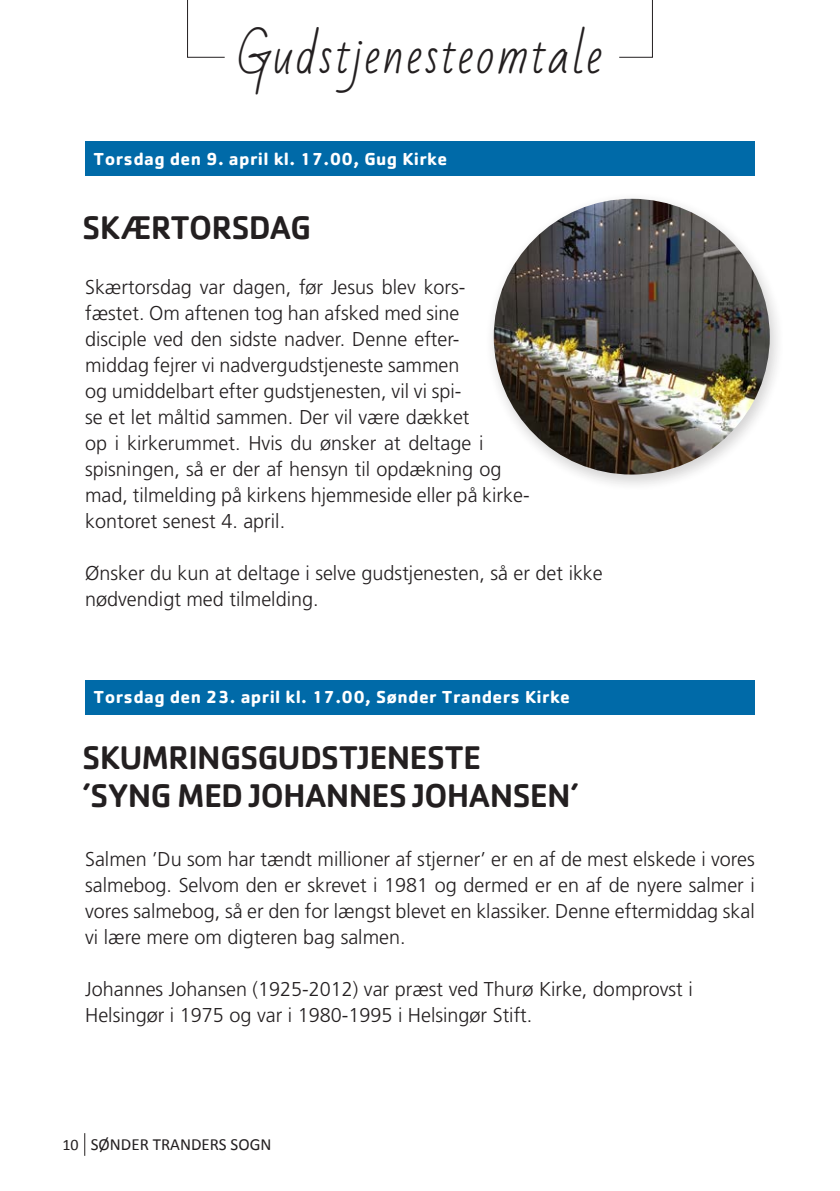
<style>
.page{position:relative;width:840px;height:1191px;background:#fff}
.page>*{position:absolute;margin:0;border:0;box-sizing:border-box;transform-origin:0 0}
.t1{font:48px "Bad Script";letter-spacing:.05em;color:#231f20}
.t2{font:500 34px/38px "Cachet";letter-spacing:-.025em;color:#231f20}
.t3{font:300 20px/26px "Frutiger";color:#231f20}
.t4{font:700 18px "Cachet";letter-spacing:.02em;color:#fff}
.t5{font:17px "Calibri";color:#231f20}
.s1{font-size:16px}
</style>
<div class="page">
<svg style="left:84px;top:1133px;width:1px;height:22px"></svg>
<svg style="left:187px;top:0;width:465px;height:58px"></svg>
<div style="left:85px;top:142px;width:669px;height:34px;background:#006aa8"></div>
<div style="left:85px;top:680px;width:669px;height:34px;background:#006aa8"></div>
<img style="left:493px;top:199px;width:276px;height:275px;border-radius:138px">
<p class="t1" style="left:238px;top:28px;width:365px">Gudstjenesteomtale</p>
<p class="t4" style="left:94px;top:147px;width:355px">Torsdag den 9. april kl. 17.00, Gug Kirke</p>
<p class="t2" style="left:82px;top:208px;width:230px">SKÆRTORSDAG</p>
<p class="t3" style="left:85px;top:274px;width:446px">Skærtorsdag var dagen, før Jesus blev kors&shy;fæstet. Om aftenen tog han afsked med sine<br>disciple ved den sidste nadver. Denne efter-<br>middag fejrer vi nadvergudstjeneste sammen<br>og umiddelbart efter gudstjenesten, vil vi spi-<br>se et let måltid sammen. Der vil være dækket<br>op i kirkerummet. Hvis du ønsker at deltage i spisningen, så er der af hensyn til opdækning og mad, tilmelding på kirkens hjemmeside eller på kirke&shy;kontoret senest 4. april.</p>
<p class="t3" style="left:85px;top:560px;width:519px">Ønsker du kun at deltage i selve gudstjenesten, så er det ikke</p>
<p class="t3" style="left:85px;top:586px;width:235px">nødvendigt med tilmelding.</p>
<p class="t4" style="left:94px;top:685px;width:477px">Torsdag den 23. april kl. 17.00, Sønder Tranders Kirke</p>
<p class="t2" style="left:82px;top:737px;width:498px">SKUMRINGSGUDSTJENESTE ’SYNG MED JOHANNES JOHANSEN’</p>
<p class="t3" style="left:85px;top:846px;width:670px;text-align:justify">Salmen ’Du som har tændt millioner af stjerner’ er en af de mest elskede i vores salmebog. Selvom den er skrevet i 1981 og dermed er en af de nyere salmer i vores salmebog, så er den for længst blevet en klassiker. Denne eftermiddag skal vi lære mere om digteren bag salmen.</p>
<p class="t3" style="left:85px;top:976px;width:609px">Johannes Johansen (1925-2012) var præst ved Thurø Kirke, domprovst i</p>
<p class="t3" style="left:85px;top:1002px;width:448px">Helsingør i 1975 og var i 1980-1995 i Helsingør Stift.</p>
<p class="t5" style="left:62px;top:1133px;width:210px"><span class="s1">10</span> SØNDER TRANDERS SOGN</p>
</div>
